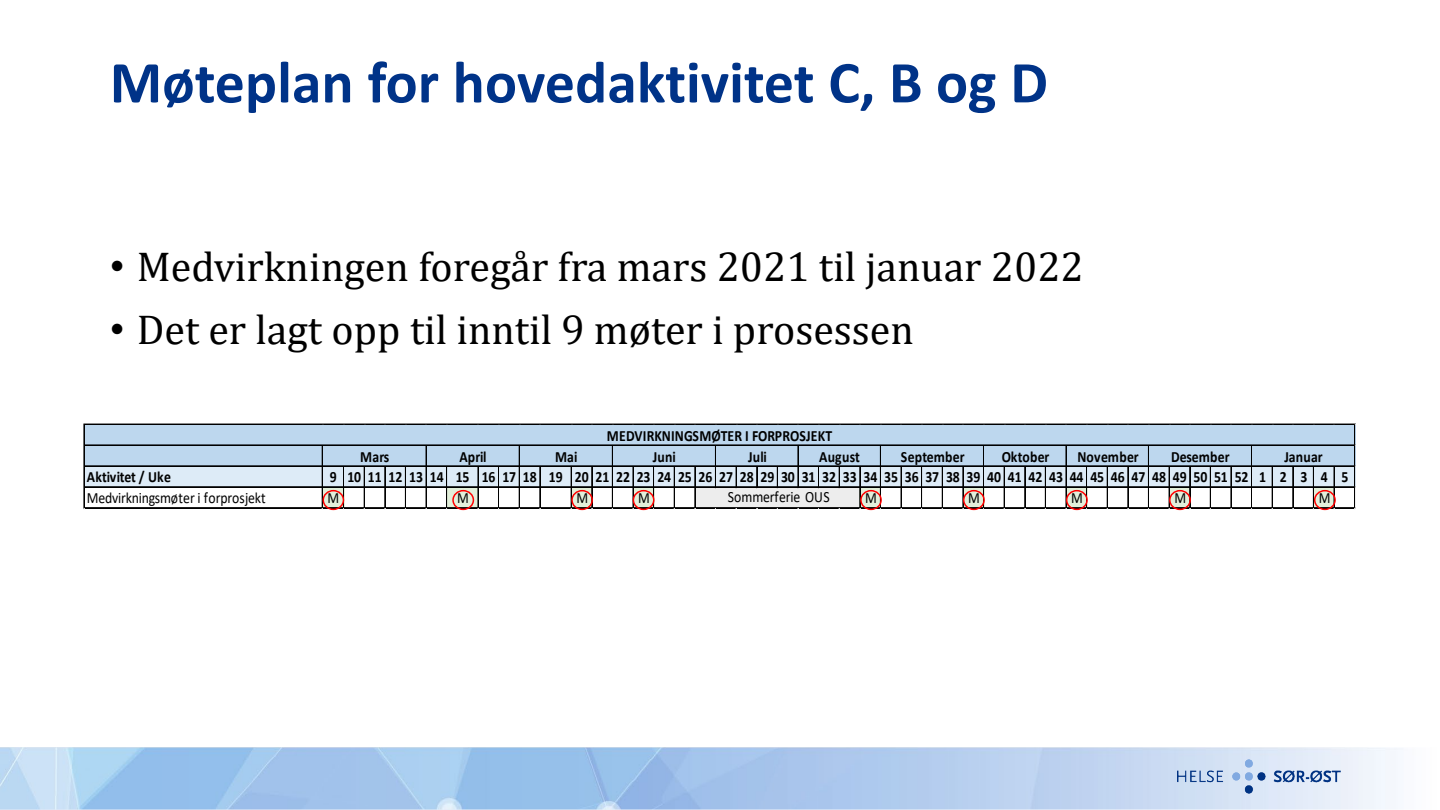
<style>
.page{position:relative;width:1440px;height:810px;background:#fff}
.page>*{position:absolute;margin:0;border:0;box-sizing:border-box;transform-origin:0 0}
.t1{font:700 60px "Calibri";color:#038}
.t2{font:42px "Cambria";color:#000}
.t3{font:700 15.6px "Calibri";letter-spacing:.005em;color:#000;scale:.88 1}
.t4{font:15.6px "Calibri";letter-spacing:-.005em;color:#000;scale:.88 1}
.s1{font-family:"Arial"}
</style>
<div class="page">
<img style="left:0;top:423px;width:1403px;height:387px">
<img style="left:1177px;top:760px;width:164px;height:34px">
<div style="left:85px;top:425px;width:1270px;height:42px;background:#bdd7ee"></div>
<div style="left:85px;top:466px;width:1270px;height:22px;background:#ddebf7"></div>
<div style="left:322px;top:487px;width:22px;height:22px;background:#e2efda"></div>
<div style="left:447px;top:487px;width:32px;height:22px;background:#e2efda"></div>
<div style="left:571px;top:487px;width:21px;height:22px;background:#e2efda"></div>
<div style="left:633px;top:487px;width:21px;height:22px;background:#e2efda"></div>
<div style="left:674px;top:487px;width:22px;height:22px;background:#fff"></div>
<div style="left:695px;top:487px;width:166px;height:22px;background:#ededed"></div>
<div style="left:860px;top:487px;width:21px;height:22px;background:#e2efda"></div>
<div style="left:963px;top:487px;width:21px;height:22px;background:#e2efda"></div>
<div style="left:1066px;top:487px;width:21px;height:22px;background:#e2efda"></div>
<div style="left:1169px;top:487px;width:21px;height:22px;background:#e2efda"></div>
<div style="left:1313px;top:487px;width:22px;height:22px;background:#e2efda"></div>
<hr style="left:85px;top:424px;width:1270px;height:1px;background:#000">
<hr style="left:85px;top:445px;width:1270px;height:1px;background:#000">
<hr style="left:85px;top:466px;width:1270px;height:1px;background:#000">
<hr style="left:715px;top:446px;width:1px;height:42px;background:#000">
<svg style="left:736px;top:467px;width:1px;height:20px"></svg>
<svg style="left:756px;top:467px;width:2px;height:20px"></svg>
<svg style="left:777px;top:467px;width:1px;height:20px"></svg>
<hr style="left:798px;top:446px;width:1px;height:42px;background:#000">
<svg style="left:818px;top:467px;width:2px;height:20px"></svg>
<svg style="left:839px;top:467px;width:1px;height:20px"></svg>
<hr style="left:85px;top:487px;width:1270px;height:1px;background:#000">
<hr style="left:84px;top:424px;width:1px;height:85px;background:#000">
<hr style="left:322px;top:446px;width:1px;height:63px;background:#000">
<hr style="left:343px;top:467px;width:1px;height:42px;background:#000">
<hr style="left:344px;top:467px;width:1px;height:42px;background:#000">
<hr style="left:364px;top:467px;width:1px;height:42px;background:#000">
<hr style="left:385px;top:467px;width:1px;height:42px;background:#000">
<hr style="left:405px;top:467px;width:1px;height:42px;background:#000">
<hr style="left:426px;top:446px;width:1px;height:63px;background:#000">
<hr style="left:446px;top:467px;width:1px;height:42px;background:#000">
<hr style="left:447px;top:467px;width:1px;height:42px;background:#000">
<hr style="left:478px;top:467px;width:1px;height:42px;background:#000">
<hr style="left:498px;top:467px;width:1px;height:42px;background:#000">
<hr style="left:499px;top:467px;width:1px;height:42px;background:#000">
<hr style="left:519px;top:446px;width:1px;height:63px;background:#000">
<hr style="left:540px;top:467px;width:1px;height:42px;background:#000">
<hr style="left:571px;top:467px;width:1px;height:42px;background:#000">
<hr style="left:591px;top:467px;width:1px;height:42px;background:#000">
<hr style="left:592px;top:467px;width:1px;height:42px;background:#000">
<hr style="left:612px;top:446px;width:1px;height:63px;background:#000">
<hr style="left:633px;top:467px;width:1px;height:42px;background:#000">
<hr style="left:653px;top:467px;width:1px;height:42px;background:#000">
<hr style="left:654px;top:467px;width:1px;height:42px;background:#000">
<hr style="left:674px;top:467px;width:1px;height:42px;background:#000">
<hr style="left:695px;top:467px;width:1px;height:42px;background:#000">
<hr style="left:859px;top:467px;width:1px;height:42px;background:#000">
<hr style="left:860px;top:467px;width:1px;height:42px;background:#000">
<hr style="left:880px;top:446px;width:1px;height:63px;background:#000">
<hr style="left:901px;top:467px;width:1px;height:42px;background:#000">
<hr style="left:921px;top:467px;width:1px;height:42px;background:#000">
<hr style="left:922px;top:467px;width:1px;height:42px;background:#000">
<hr style="left:942px;top:467px;width:1px;height:42px;background:#000">
<hr style="left:963px;top:467px;width:1px;height:42px;background:#000">
<hr style="left:983px;top:446px;width:1px;height:63px;background:#000">
<hr style="left:1004px;top:467px;width:1px;height:42px;background:#000">
<hr style="left:1024px;top:467px;width:1px;height:42px;background:#000">
<hr style="left:1025px;top:467px;width:1px;height:42px;background:#000">
<hr style="left:1045px;top:467px;width:1px;height:42px;background:#000">
<hr style="left:1066px;top:446px;width:1px;height:63px;background:#000">
<hr style="left:1086px;top:467px;width:1px;height:42px;background:#000">
<hr style="left:1087px;top:467px;width:1px;height:42px;background:#000">
<hr style="left:1107px;top:467px;width:1px;height:42px;background:#000">
<hr style="left:1128px;top:467px;width:1px;height:42px;background:#000">
<hr style="left:1148px;top:446px;width:1px;height:63px;background:#000">
<hr style="left:1169px;top:467px;width:1px;height:42px;background:#000">
<hr style="left:1189px;top:467px;width:1px;height:42px;background:#000">
<hr style="left:1190px;top:467px;width:1px;height:42px;background:#000">
<hr style="left:1210px;top:467px;width:1px;height:42px;background:#000">
<hr style="left:1231px;top:467px;width:1px;height:42px;background:#000">
<hr style="left:1251px;top:446px;width:1px;height:63px;background:#000">
<hr style="left:1252px;top:446px;width:1px;height:63px;background:#000">
<hr style="left:1272px;top:467px;width:1px;height:42px;background:#000">
<hr style="left:1292px;top:467px;width:1px;height:42px;background:#000">
<hr style="left:1293px;top:467px;width:1px;height:42px;background:#000">
<hr style="left:1313px;top:467px;width:1px;height:42px;background:#000">
<hr style="left:1334px;top:467px;width:1px;height:42px;background:#000">
<hr style="left:85px;top:507px;width:1270px;height:1px;background:#000">
<hr style="left:85px;top:508px;width:1270px;height:1px;background:#000">
<hr style="left:1354px;top:425px;width:1px;height:84px;background:#000">
<hr style="left:1355px;top:425px;width:1px;height:84px;background:#000">
<div style="left:323px;top:490px;width:21px;height:20px;border:2px solid #f00;border-radius:50%"></div>
<div style="left:452px;top:490px;width:22px;height:20px;border:2px solid #f00;border-radius:50%"></div>
<div style="left:571px;top:490px;width:22px;height:20px;border:2px solid #f00;border-radius:50%"></div>
<div style="left:633px;top:490px;width:22px;height:20px;border:2px solid #f00;border-radius:50%"></div>
<div style="left:860px;top:490px;width:22px;height:20px;border:2px solid #f00;border-radius:50%"></div>
<div style="left:963px;top:490px;width:22px;height:20px;border:2px solid #f00;border-radius:50%"></div>
<div style="left:1066px;top:490px;width:22px;height:20px;border:2px solid #f00;border-radius:50%"></div>
<div style="left:1169px;top:490px;width:22px;height:20px;border:2px solid #f00;border-radius:50%"></div>
<div style="left:1314px;top:490px;width:22px;height:20px;border:2px solid #f00;border-radius:50%"></div>
<h2 class="t1" style="left:110px;top:40px;width:940px">Møteplan for hovedaktivitet C, B og D</h2>
<p class="t2" style="left:110px;top:242px;width:976px"><span class="s1">•</span> Medvirkningen foregår fra mars 2021 til januar 2022</p>
<p class="t2" style="left:110px;top:305px;width:806px"><span class="s1">•</span> Det er lagt opp til inntil 9 møter i prosessen</p>
<p class="t3" style="left:607px;top:424px;width:257px">MEDVIRKNINGSMØTER I FORPROSJEKT</p>
<p class="t3" style="left:360px;top:445px;width:35px">Mars</p>
<p class="t3" style="left:460px;top:445px;width:32px">April</p>
<p class="t3" style="left:555px;top:445px;width:27px">Mai</p>
<p class="t3" style="left:653px;top:445px;width:28px">Juni</p>
<p class="t3" style="left:748px;top:445px;width:23px">Juli</p>
<p class="t3" style="left:819px;top:445px;width:48px">August</p>
<p class="t3" style="left:901px;top:445px;width:74px">September</p>
<p class="t3" style="left:1002px;top:445px;width:56px">Oktober</p>
<p class="t3" style="left:1077px;top:445px;width:71px">November</p>
<p class="t3" style="left:1171px;top:445px;width:68px">Desember</p>
<p class="t3" style="left:1284px;top:445px;width:45px">Januar</p>
<p class="t4" style="left:728px;top:486px;width:117px">Sommerferie OUS</p>
<p class="t3" style="left:87px;top:466px;width:97px">Aktivitet / Uke</p>
<p class="t3" style="left:330px;top:466px;width:1159px">9 1011121314 15 161718 19 202122232425262728293031323334353637383940414243444546474849505152 1 2 3 4 5</p>
<p class="t4" style="left:87px;top:487px;width:205px">Medvirkningsmøter i forprosjekt</p>
<p class="t4" style="left:327px;top:487px;width:15px">M</p>
<p class="t4" style="left:457px;top:487px;width:15px">M</p>
<p class="t4" style="left:576px;top:487px;width:15px">M</p>
<p class="t4" style="left:638px;top:487px;width:15px">M</p>
<p class="t4" style="left:865px;top:487px;width:15px">M</p>
<p class="t4" style="left:968px;top:487px;width:15px">M</p>
<p class="t4" style="left:1071px;top:487px;width:15px">M</p>
<p class="t4" style="left:1174px;top:487px;width:15px">M</p>
<p class="t4" style="left:1319px;top:487px;width:15px">M</p>
</div>
